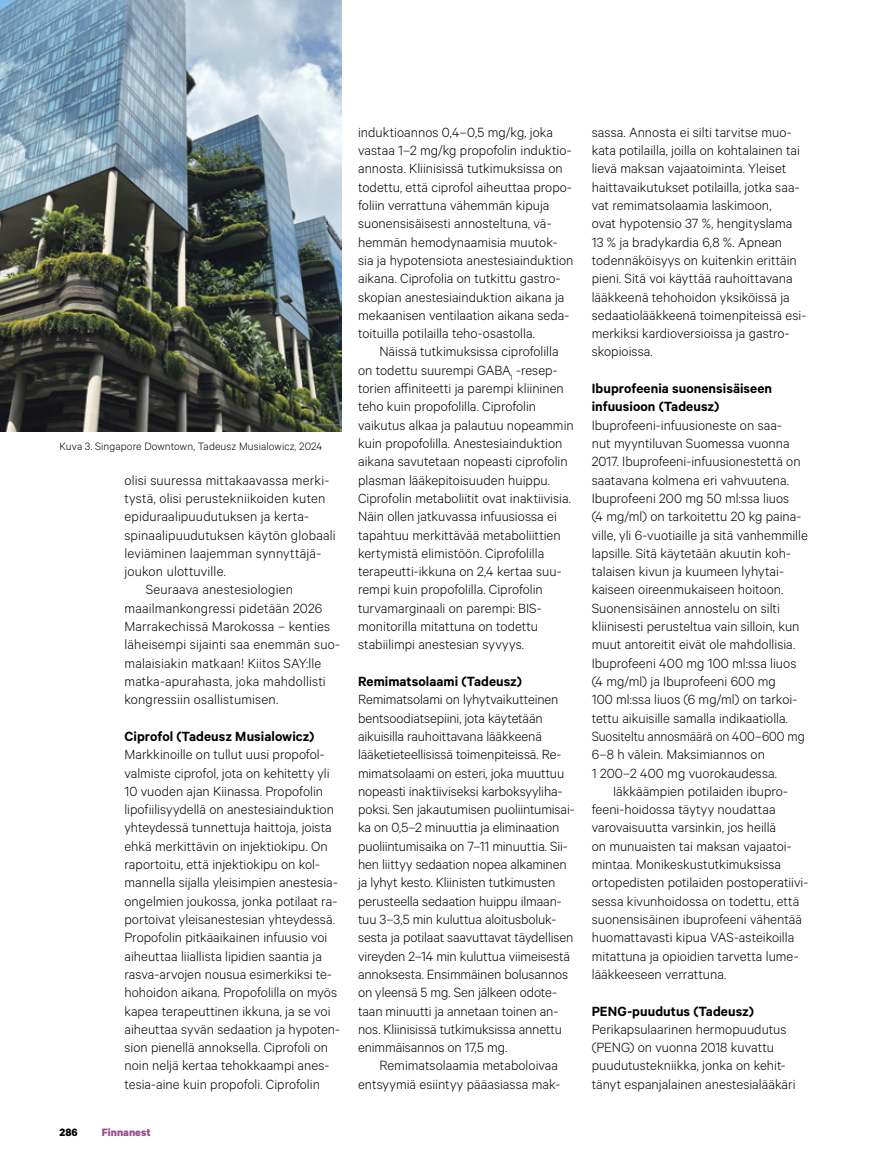
<style>
.page{position:relative;width:885px;height:1174px;background:#fff}
.page>*{position:absolute;margin:0;border:0;box-sizing:border-box;transform-origin:0 0}
.t1{font:300 15px/18.3px "Calibre";color:#000}
.t2{font:600 15px/18.3px "Calibre";letter-spacing:.005em;color:#000}
.t3{font:300 12px "Calibre";letter-spacing:.01em;color:#000}
.t4{font:700 12px "Calibre";color:#9b4b8e}
.t5{font:700 12px "Calibre";color:#000}
</style>
<div class="page">
<img style="left:0;top:0;width:341px;height:432px">
<p class="t3" style="left:60px;top:439px;width:264px">Kuva 3. Singapore Downtown, Tadeusz Musialowicz, 2024</p>
<p class="t1" style="left:124px;top:470px;width:206px">olisi suuressa mittakaavassa merki-</p>
<p class="t1" style="left:124px;top:488px;width:202px">tystä, olisi perustekniikoiden kuten</p>
<p class="t1" style="left:124px;top:507px;width:185px">epiduraalipuudutuksen ja kerta-</p>
<p class="t1" style="left:124px;top:525px;width:213px">spinaalipuudutuksen käytön globaali</p>
<p class="t1" style="left:124px;top:543px;width:197px">leviäminen laajemman synnyttäjä-</p>
<p class="t1" style="left:124px;top:561px;width:103px">joukon ulottuville.</p>
<p class="t1" style="left:146px;top:580px;width:149px">Seuraava anestesiologien</p>
<p class="t1" style="left:124px;top:598px;width:199px">maailmankongressi pidetään 2026</p>
<p class="t1" style="left:124px;top:616px;width:207px">Marrakechissä Marokossa – kenties</p>
<p class="t1" style="left:124px;top:635px;width:217px">läheisempi sijainti saa enemmän suo-</p>
<p class="t1" style="left:124px;top:653px;width:198px">malaisiakin matkaan! Kiitos SAY:lle</p>
<p class="t1" style="left:124px;top:671px;width:203px">matka-apurahasta, joka mahdollisti</p>
<p class="t1" style="left:124px;top:690px;width:155px">kongressiin osallistumisen.</p>
<p class="t2" style="left:124px;top:726px;width:191px">Ciprofol (Tadeusz Musialowicz)</p>
<p class="t1" style="left:124px;top:744px;width:217px">Markkinoille on tullut uusi propofol&shy;valmiste ciprofol, jota on kehitetty yli 10 vuoden ajan Kiinassa. Propofolin lipofiilisyydellä on anestesiainduktion yhteydessä tunnettuja haittoja, joista ehkä merkittävin on injektiokipu. On raportoitu, että injektiokipu on kol&shy;mannella sijalla yleisimpien anestesia&shy;ongelmien joukossa, jonka potilaat ra&shy;portoivat yleisanestesian yhteydessä.<br>Propofolin pitkäaikainen infuusio voi aiheuttaa liiallista lipidien saantia ja rasva-arvojen nousua esimerkiksi te&shy;hohoidon aikana. Propofolilla on myös kapea terapeuttinen ikkuna, ja se voi aiheuttaa syvän sedaation ja hypoten&shy;sion pienellä annoksella. Ciprofoli on noin neljä kertaa tehokkaampi anes&shy;tesia-aine kuin propofoli. Ciprofolin</p>
<p class="t5" style="left:60px;top:1125px;width:20px">286</p>
<p class="t4" style="left:102px;top:1125px;width:50px">Finnanest</p>
<p class="t1" style="left:358px;top:122px;width:217px">induktioannos 0,4–0,5 mg/kg, joka vastaa 1–2 mg/kg propofolin induktio&shy;annosta. Kliinisissä tutkimuksissa on todettu, että ciprofol aiheuttaa propo&shy;foliin verrattuna vähemmän kipuja suonensisäisesti annosteltuna, vä&shy;hemmän hemodynaamisia muutok&shy;sia ja hypotensiota anestesiainduktion aikana. Ciprofolia on tutkittu gastro&shy;skopian anestesiainduktion aikana ja mekaanisen ventilaation aikana seda&shy;toituilla potilailla teho-osastolla.</p>
<p class="t1" style="left:358px;top:342px;width:217px;text-indent:21px">Näissä tutkimuksissa ciprofolilla on todettu suurempi GABA<sub>1</sub> -resep&shy;torien affiniteetti ja parempi kliininen teho kuin propofolilla. Ciprofolin vaikutus alkaa ja palautuu nopeammin kuin propofolilla. Anestesiainduktion aikana savutetaan nopeasti ciprofolin plasman lääkepitoisuuden huippu.<br>Ciprofolin metaboliitit ovat inaktiivisia.<br>Näin ollen jatkuvassa infuusiossa ei tapahtuu merkittävää metaboliittien kertymistä elimistöön. Ciprofolilla terapeutti-ikkuna on 2,4 kertaa suu&shy;rempi kuin propofolilla. Ciprofolin turvamarginaali on parempi: BIS&shy;monitorilla mitattuna on todettu stabiilimpi anestesian syvyys.</p>
<p class="t2" style="left:358px;top:671px;width:165px">Remimatsolaami (Tadeusz)</p>
<p class="t1" style="left:358px;top:690px;width:218px">Remimatsolami on lyhytvaikutteinen bentsoodiatsepiini, jota käytetään aikuisilla rauhoittavana lääkkeenä lääketieteellisissä toimenpiteissä. Re&shy;mimatsolaami on esteri, joka muuttuu nopeasti inaktiiviseksi karboksyyliha&shy;poksi. Sen jakautumisen puoliintumisai&shy;ka on 0,5–2 minuuttia ja eliminaation puoliintumisaika on 7–11 minuuttia. Sii&shy;hen liittyy sedaation nopea alkaminen ja lyhyt kesto. Kliinisten tutkimusten perusteella sedaation huippu ilmaan&shy;tuu 3–3,5 min kuluttua aloitusboluk&shy;sesta ja potilaat saavuttavat täydellisen vireyden 2–14 min kuluttua viimeisestä annoksesta. Ensimmäinen bolusannos on yleensä 5 mg. Sen jälkeen odote&shy;taan minuutti ja annetaan toinen an&shy;nos. Kliinisissä tutkimuksissa annettu enimmäisannos on 17,5 mg.</p>
<p class="t1" style="left:358px;top:1056px;width:203px;text-align:right">Remimatsolaamia metaboloivaa entsyymiä esiintyy pääasiassa mak-</p>
<p class="t1" style="left:591px;top:122px;width:216px">sassa. Annosta ei silti tarvitse muo&shy;kata potilailla, joilla on kohtalainen tai lievä maksan vajaatoiminta. Yleiset haittavaikutukset potilailla, jotka saa&shy;vat remimatsolaamia laskimoon,<br>ovat hypotensio 37 %, hengityslama 13 % ja bradykardia 6,8 %. Apnean todennäköisyys on kuitenkin erittäin pieni. Sitä voi käyttää rauhoittavana lääkkeenä tehohoidon yksiköissä ja sedaatiolääkkeenä toimenpiteissä esi&shy;merkiksi kardioversioissa ja gastro&shy;skopioissa.</p>
<p class="t2" style="left:591px;top:379px;width:182px">Ibuprofeenia suonensisäiseen infuusioon (Tadeusz)</p>
<p class="t1" style="left:591px;top:415px;width:217px">Ibuprofeeni-infuusioneste on saa-<br>nut myyntiluvan Suomessa vuonna 2017. Ibuprofeeni-infuusionestettä on saatavana kolmena eri vahvuutena.<br>Ibuprofeeni 200 mg 50 ml:ssa liuos<br>(4 mg/ml) on tarkoitettu 20 kg paina&shy;ville, yli 6-vuotiaille ja sitä vanhemmille lapsille. Sitä käytetään akuutin koh&shy;talaisen kivun ja kuumeen lyhytai&shy;kaiseen oireenmukaiseen hoitoon.<br>Suonensisäinen annostelu on silti kliinisesti perusteltua vain silloin, kun muut antoreitit eivät ole mahdollisia.<br>Ibuprofeeni 400 mg 100 ml:ssa liuos (4 mg/ml) ja Ibuprofeeni 600 mg<br>100 ml:ssa liuos (6 mg/ml) on tarkoi&shy;tettu aikuisille samalla indikaatiolla.<br>Suositeltu annosmäärä on 400–600 mg 6–8 h välein. Maksimiannos on<br>1 200–2 400 mg vuorokaudessa.</p>
<p class="t1" style="left:591px;top:781px;width:218px;text-indent:21px">Iäkkäämpien potilaiden ibupro&shy;feeni-hoidossa täytyy noudattaa varovaisuutta varsinkin, jos heillä<br>on munuaisten tai maksan vajaatoi&shy;mintaa. Monikeskustutkimuksissa ortopedisten potilaiden postoperatiivi&shy;sessa kivunhoidossa on todettu, että suonensisäinen ibuprofeeni vähentää huomattavasti kipua VAS-asteikoilla mitattuna ja opioidien tarvetta lume&shy;lääkkeeseen verrattuna.</p>
<p class="t2" style="left:591px;top:1001px;width:164px">PENG-puudutus (Tadeusz)</p>
<p class="t1" style="left:591px;top:1019px;width:205px">Perikapsulaarinen hermopuudutus (PENG) on vuonna 2018 kuvattu puudutustekniikka, jonka on kehit&shy;tänyt espanjalainen anestesialääkäri</p>
</div>
